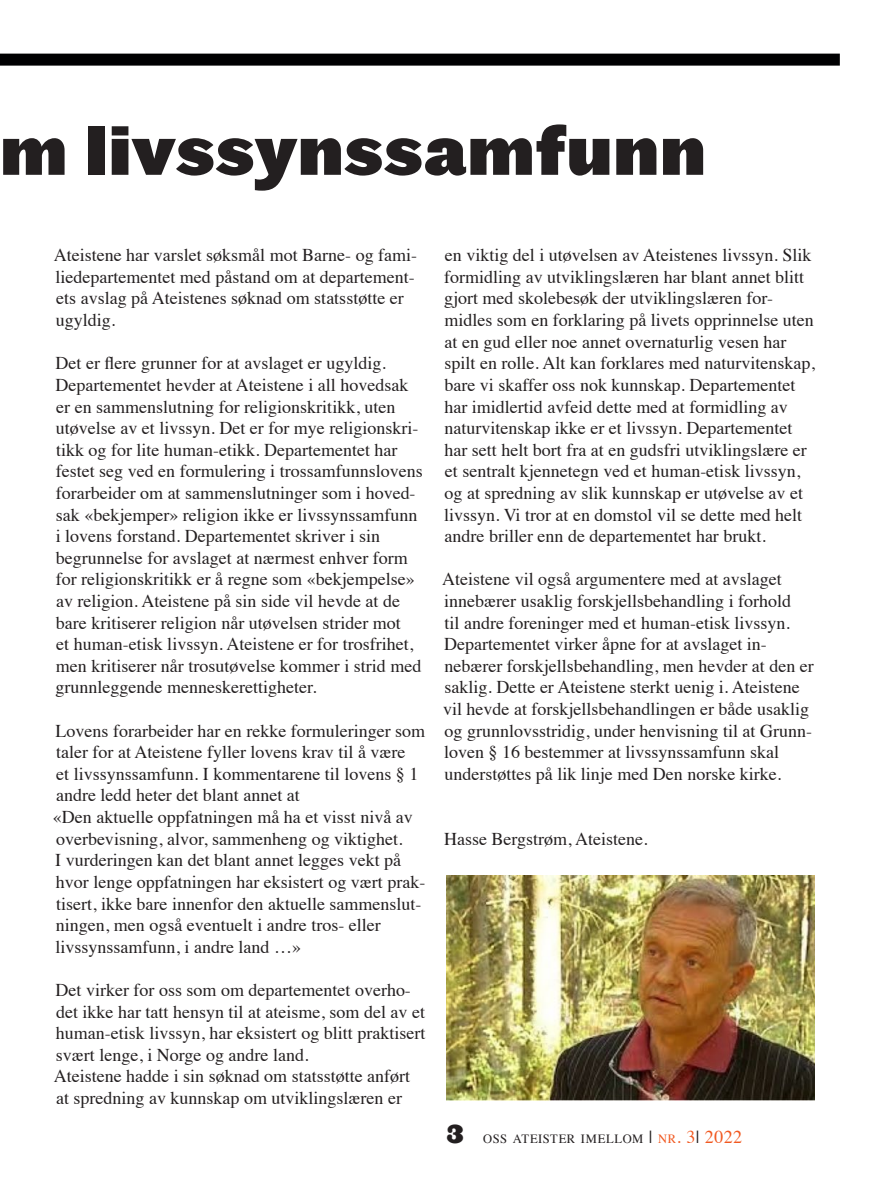
<style>
.page{position:relative;width:893px;height:1191px;background:#fff}
.page>*{position:absolute;margin:0;border:0;box-sizing:border-box;transform-origin:0 0}
.t1{font:66px "Leviathan HTF Black";letter-spacing:.03em;color:#231f20;scale:.95 1}
.Brødtekst{font:18px/21.6px "Times";color:#231f20}
.t2{font:12.6px "Times";letter-spacing:.045em;color:#231f20}
.s1{font-family:"Ziggurat HTF Black";font-size:24px}
.s2{font-size:18px}
.s3{color:#f15921}
.s4{font-size:18px;color:#f15921}
</style>
<div class="page">
<div style="left:0;top:54px;width:840px;height:12px;background:#000001"></div>
<img style="left:446px;top:875px;width:368px;height:225px">
<h1 class="t1" style="left:1px;top:107px;width:743px">m livssynssamfunn</h1>
<p class="Brødtekst" style="left:54px;top:243px;width:365px">Ateistene har varslet søksmål mot Barne- og fami&shy;liedepartementet med påstand om at departement&shy;ets avslag på Ateistenes søknad om statsstøtte er ugyldig.</p>
<p class="Brødtekst" style="left:56px;top:351px;width:369px">Det er flere grunner for at avslaget er ugyldig.<br>Departementet hevder at Ateistene i all hovedsak er en sammenslutning for religionskritikk, uten utøvelse av et livssyn. Det er for mye religionskri&shy;tikk og for lite human-etikk. Departementet har festet seg ved en formulering i trossamfunnslovens forarbeider om at sammenslutninger som i hoved&shy;sak «bekjemper» religion ikke er livssynssamfunn i lovens forstand. Departementet skriver i sin begrunnelse for avslaget at nærmest enhver form for religionskritikk er å regne som «bekjempelse» av religion. Ateistene på sin side vil hevde at de bare kritiserer religion når utøvelsen strider mot<br>et human-etisk livssyn. Ateistene er for trosfrihet, men kritiserer når trosutøvelse kommer i strid med grunnleggende menneskerettigheter.</p>
<p class="Brødtekst" style="left:56px;top:718px;width:371px">Lovens forarbeider har en rekke formuleringer som taler for at Ateistene fyller lovens krav til å være<br>et livssynssamfunn. I kommentarene til lovens § 1 andre ledd heter det blant annet at</p>
<p class="Brødtekst" style="left:53px;top:804px;width:374px">«Den aktuelle oppfatningen må ha et visst nivå av overbevisning, alvor, sammenheng og viktighet.<br>I vurderingen kan det blant annet legges vekt på hvor lenge oppfatningen har eksistert og vært prak&shy;tisert, ikke bare innenfor den aktuelle sammenslut&shy;ningen, men også eventuelt i andre tros- eller livssynssamfunn, i andre land …»</p>
<p class="Brødtekst" style="left:56px;top:977px;width:371px">Det virker for oss som om departementet overho&shy;det ikke har tatt hensyn til at ateisme, som del av et human-etisk livssyn, har eksistert og blitt praktisert svært lenge, i Norge og andre land.</p>
<p class="Brødtekst" style="left:54px;top:1064px;width:358px">Ateistene hadde i sin søknad om statsstøtte anført at spredning av kunnskap om utviklingslæren er</p>
<p class="Brødtekst" style="left:444px;top:243px;width:372px">en viktig del i utøvelsen av Ateistenes livssyn. Slik formidling av utviklingslæren har blant annet blitt gjort med skolebesøk der utviklingslæren for&shy;midles som en forklaring på livets opprinnelse uten at en gud eller noe annet overnaturlig vesen har spilt en rolle. Alt kan forklares med naturvitenskap, bare vi skaffer oss nok kunnskap. Departementet har imidlertid avfeid dette med at formidling av naturvitenskap ikke er et livssyn. Departementet har sett helt bort fra at en gudsfri utviklingslære er et sentralt kjennetegn ved et human-etisk livssyn, og at spredning av slik kunnskap er utøvelse av et livssyn. Vi tror at en domstol vil se dette med helt andre briller enn de departementet har brukt.</p>
<p class="Brødtekst" style="left:442px;top:567px;width:373px">Ateistene vil også argumentere med at avslaget innebærer usaklig forskjellsbehandling i forhold<br>til andre foreninger med et human-etisk livssyn.<br>Departementet virker åpne for at avslaget in&shy;nebærer forskjellsbehandling, men hevder at den er saklig. Dette er Ateistene sterkt uenig i. Ateistene vil hevde at forskjellsbehandlingen er både usaklig og grunnlovsstridig, under henvisning til at Grunn&shy;loven § 16 bestemmer at livssynssamfunn skal understøttes på lik linje med Den norske kirke.</p>
<p class="Brødtekst" style="left:444px;top:826px;width:205px">Hasse Bergstrøm, Ateistene.</p>
<p class="t2" style="left:446px;top:1127px;width:297px"><span class="s1">3</span> OSS ATEISTER IMELLOM <span class="s2">|</span> <span class="s3">NR</span><span class="s4">. 3</span><span class="s2">|</span> <span class="s4">2022</span></p>
</div>
